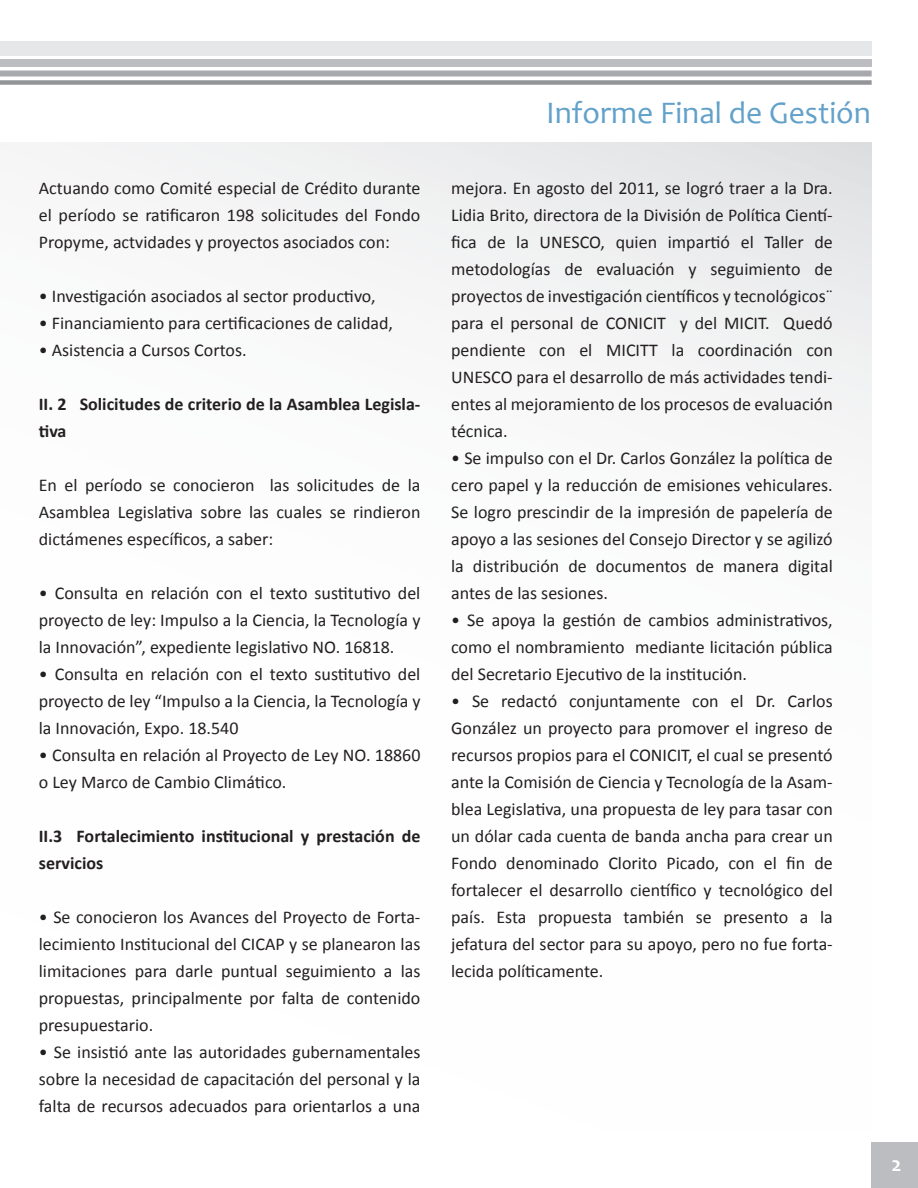
<style>
.page{position:relative;width:918px;height:1188px;background:#fff}
.page>*{position:absolute;margin:0;border:0;box-sizing:border-box;transform-origin:0 0}
.t1{font:31.5px "Candara";color:#62a1ca}
.t2{font:700 21px "Candara";color:#fff}
.t3{font:18px/27px "Calibri";color:#231f20;text-align:justify}
.t4{font:700 18px/27px "Calibri";color:#231f20}
</style>
<div class="page">
<div style="left:872px;top:1142px;width:46px;height:46px;background:#bcbdc0"></div>
<div style="left:0;top:42px;width:872px;height:14px;background:#e6e7e9"></div>
<div style="left:0;top:59px;width:872px;height:8px;background:#bcbdc0"></div>
<div style="left:0;top:70px;width:872px;height:6px;background:#a8a9ad"></div>
<div style="left:0;top:80px;width:872px;height:5px;background:#939598"></div>
<div style="left:0;top:143px;width:872px;height:987px;background:linear-gradient(to bottom,#f2f3f4,#fff)"></div>
<p class="t3" style="left:39px;top:175px;width:383px">Actuando como Comité especial de Crédito durante el período se ratificaron 198 solicitudes del Fondo Propyme, actvidades y proyectos asociados con:</p>
<p class="t3" style="left:39px;top:283px;width:338px">• Investigación asociados al sector productivo,</p>
<p class="t3" style="left:39px;top:310px;width:356px">• Financiamiento para certificaciones de calidad,</p>
<p class="t3" style="left:39px;top:337px;width:209px">• Asistencia a Cursos Cortos.</p>
<p class="t4" style="left:39px;top:390px;width:383px">II. 2 Solicitudes de criterio de la Asamblea Legisla&shy;tiva</p>
<p class="t3" style="left:39px;top:472px;width:383px">En el período se conocieron las solicitudes de la Asamblea Legislativa sobre las cuales se rindieron dictámenes específicos, a saber:</p>
<p class="t3" style="left:39px;top:580px;width:383px">• Consulta en relación con el texto sustitutivo del proyecto de ley: Impulso a la Ciencia, la Tecnología y la Innovación”, expediente legislativo NO. 16818.</p>
<p class="t3" style="left:39px;top:661px;width:383px">• Consulta en relación con el texto sustitutivo del proyecto de ley “Impulso a la Ciencia, la Tecnología y la Innovación, Expo. 18.540</p>
<p class="t3" style="left:39px;top:742px;width:383px">• Consulta en relación al Proyecto de Ley NO. 18860 o Ley Marco de Cambio Climático.</p>
<p class="t4" style="left:39px;top:822px;width:383px">II.3 Fortalecimiento institucional y prestación de servicios</p>
<p class="t3" style="left:39px;top:904px;width:383px">• Se conocieron los Avances del Proyecto de Forta&shy;lecimiento Institucional del CICAP y se planearon las limitaciones para darle puntual seguimiento a las propuestas, principalmente por falta de contenido presupuestario.</p>
<p class="t3" style="left:39px;top:1039px;width:383px">• Se insistió ante las autoridades gubernamentales sobre la necesidad de capacitación del personal y la falta de recursos adecuados para orientarlos a una</p>
<h1 class="t1" style="left:546px;top:93px;width:326px">Informe Final de Gestión</h1>
<p class="t3" style="left:451px;top:175px;width:383px">mejora. En agosto del 2011, se logró traer a la Dra.<br>Lidia Brito, directora de la División de Política Cientí&shy;fica de la UNESCO, quien impartió el Taller de metodologías de evaluación y seguimiento de proyectos de investigación científicos y tecnológicos¨ para el personal de CONICIT y del MICIT. Quedó pendiente con el MICITT la coordinación con UNESCO para el desarrollo de más actividades tendi&shy;entes al mejoramiento de los procesos de evaluación técnica.</p>
<p class="t3" style="left:451px;top:445px;width:383px">• Se impulso con el Dr. Carlos González la política de cero papel y la reducción de emisiones vehiculares.<br>Se logro prescindir de la impresión de papelería de apoyo a las sesiones del Consejo Director y se agilizó la distribución de documentos de manera digital antes de las sesiones.</p>
<p class="t3" style="left:451px;top:607px;width:383px">• Se apoya la gestión de cambios administrativos, como el nombramiento mediante licitación pública del Secretario Ejecutivo de la institución.</p>
<p class="t3" style="left:451px;top:688px;width:383px">• Se redactó conjuntamente con el Dr. Carlos González un proyecto para promover el ingreso de recursos propios para el CONICIT, el cual se presentó ante la Comisión de Ciencia y Tecnología de la Asam&shy;blea Legislativa, una propuesta de ley para tasar con un dólar cada cuenta de banda ancha para crear un Fondo denominado Clorito Picado, con el fin de fortalecer el desarrollo científico y tecnológico del país. Esta propuesta también se presento a la jefatura del sector para su apoyo, pero no fue forta&shy;lecida políticamente.</p>
<p class="t2" style="left:891px;top:1151px;width:12px">2</p>
</div>
